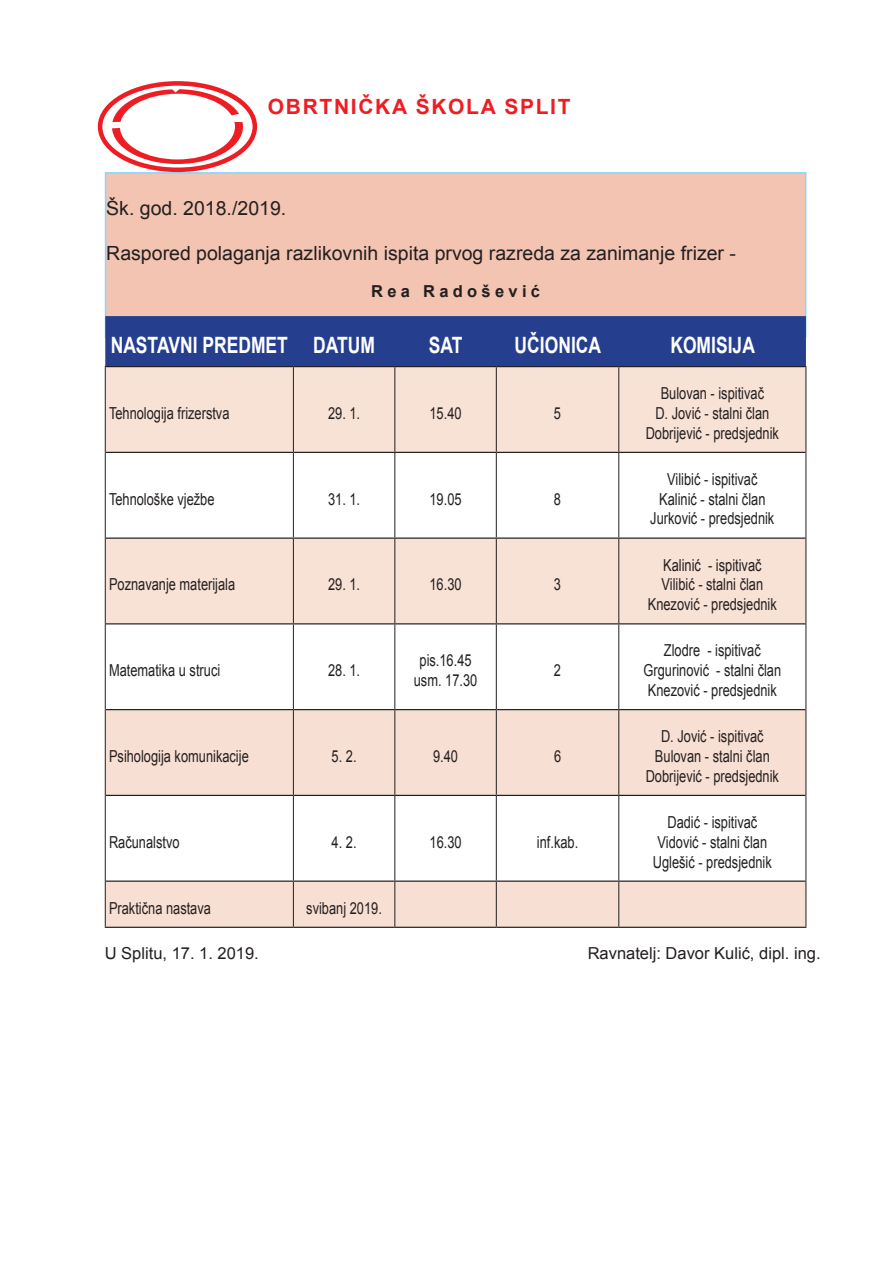
<style>
.page{position:relative;width:893px;height:1263px;background:#fff}
.page>*{position:absolute;margin:0;border:0;box-sizing:border-box;transform-origin:0 0}
.t1{font:700 22.5px "Arial";color:#fff;scale:.78 1}
.t2{font:700 21px "Arial";letter-spacing:.08em;color:#ee1d23}
.t3{font:19.5px "Arial";color:#231f20}
.t4{font:16.5px/19.8px "Arial";color:#231f20;text-align:center;scale:.78 1}
.t5{font:16.5px "Arial";color:#231f20}
.t6{font:700 16.5px "Arial";letter-spacing:.26em;color:#231f20}
</style>
<div class="page">
<div style="left:106px;top:173px;width:700px;height:164px;background:#f2c4b1"></div>
<div style="left:105px;top:172px;width:701px;height:166px;border:2px solid #89d6f7"></div>
<div style="left:98px;top:81px;width:159px;height:91px;border:5px solid #ee1d23;border-radius:50%"></div>
<svg style="left:108px;top:87px;width:141px;height:77px"></svg>
<div style="left:105px;top:316px;width:701px;height:50px;background:#253f8e"></div>
<svg style="left:106px;top:367px;width:699px;height:256px;fill:#f8e1d5"></svg>
<svg style="left:106px;top:624px;width:699px;height:85px"></svg>
<svg style="left:106px;top:710px;width:699px;height:217px;fill:#f8dfd3"></svg>
<hr style="left:293px;top:367px;width:1px;height:85px;background:#231f20">
<hr style="left:394px;top:367px;width:1px;height:85px;background:#231f20">
<hr style="left:496px;top:367px;width:1px;height:85px;background:#231f20">
<hr style="left:618px;top:367px;width:1px;height:85px;background:#231f20">
<hr style="left:293px;top:453px;width:1px;height:84px;background:#231f20">
<hr style="left:394px;top:453px;width:1px;height:84px;background:#231f20">
<hr style="left:496px;top:453px;width:1px;height:84px;background:#231f20">
<hr style="left:618px;top:453px;width:1px;height:84px;background:#231f20">
<hr style="left:293px;top:539px;width:1px;height:84px;background:#231f20">
<hr style="left:394px;top:539px;width:1px;height:84px;background:#231f20">
<hr style="left:496px;top:539px;width:1px;height:84px;background:#231f20">
<hr style="left:618px;top:539px;width:1px;height:84px;background:#231f20">
<hr style="left:293px;top:624px;width:1px;height:85px;background:#231f20">
<hr style="left:394px;top:624px;width:1px;height:85px;background:#231f20">
<hr style="left:496px;top:624px;width:1px;height:85px;background:#231f20">
<hr style="left:618px;top:624px;width:1px;height:85px;background:#231f20">
<hr style="left:293px;top:710px;width:1px;height:85px;background:#231f20">
<hr style="left:394px;top:710px;width:1px;height:85px;background:#231f20">
<hr style="left:496px;top:710px;width:1px;height:85px;background:#231f20">
<hr style="left:618px;top:710px;width:1px;height:85px;background:#231f20">
<hr style="left:293px;top:796px;width:1px;height:84px;background:#231f20">
<hr style="left:394px;top:796px;width:1px;height:84px;background:#231f20">
<hr style="left:496px;top:796px;width:1px;height:84px;background:#231f20">
<hr style="left:618px;top:796px;width:1px;height:84px;background:#231f20">
<hr style="left:293px;top:882px;width:1px;height:45px;background:#231f20">
<hr style="left:394px;top:882px;width:1px;height:45px;background:#231f20">
<hr style="left:496px;top:882px;width:1px;height:45px;background:#231f20">
<hr style="left:618px;top:882px;width:1px;height:45px;background:#231f20">
<hr style="left:105px;top:366px;width:188px;height:1px;background:#231f20">
<hr style="left:293px;top:366px;width:102px;height:1px;background:#231f20">
<hr style="left:395px;top:366px;width:101px;height:1px;background:#231f20">
<hr style="left:496px;top:366px;width:123px;height:1px;background:#231f20">
<hr style="left:619px;top:366px;width:187px;height:1px;background:#231f20">
<hr style="left:106px;top:452px;width:187px;height:1px;background:#231f20">
<hr style="left:293px;top:452px;width:102px;height:1px;background:#231f20">
<hr style="left:395px;top:452px;width:101px;height:1px;background:#231f20">
<hr style="left:496px;top:452px;width:123px;height:1px;background:#231f20">
<hr style="left:619px;top:452px;width:186px;height:1px;background:#231f20">
<hr style="left:106px;top:537px;width:187px;height:2px;background:#231f20">
<hr style="left:293px;top:537px;width:102px;height:2px;background:#231f20">
<hr style="left:395px;top:537px;width:101px;height:2px;background:#231f20">
<hr style="left:496px;top:537px;width:123px;height:2px;background:#231f20">
<hr style="left:619px;top:537px;width:186px;height:2px;background:#231f20">
<hr style="left:106px;top:623px;width:187px;height:1px;background:#231f20">
<hr style="left:293px;top:623px;width:102px;height:1px;background:#231f20">
<hr style="left:395px;top:623px;width:101px;height:1px;background:#231f20">
<hr style="left:496px;top:623px;width:123px;height:1px;background:#231f20">
<hr style="left:619px;top:623px;width:186px;height:1px;background:#231f20">
<hr style="left:106px;top:709px;width:187px;height:1px;background:#231f20">
<hr style="left:293px;top:709px;width:102px;height:1px;background:#231f20">
<hr style="left:395px;top:709px;width:101px;height:1px;background:#231f20">
<hr style="left:496px;top:709px;width:123px;height:1px;background:#231f20">
<hr style="left:619px;top:709px;width:186px;height:1px;background:#231f20">
<hr style="left:106px;top:795px;width:187px;height:1px;background:#231f20">
<hr style="left:293px;top:795px;width:102px;height:1px;background:#231f20">
<hr style="left:395px;top:795px;width:101px;height:1px;background:#231f20">
<hr style="left:496px;top:795px;width:123px;height:1px;background:#231f20">
<hr style="left:619px;top:795px;width:186px;height:1px;background:#231f20">
<hr style="left:106px;top:880px;width:187px;height:2px;background:#231f20">
<hr style="left:293px;top:880px;width:102px;height:2px;background:#231f20">
<hr style="left:395px;top:880px;width:101px;height:2px;background:#231f20">
<hr style="left:496px;top:880px;width:123px;height:2px;background:#231f20">
<hr style="left:619px;top:880px;width:186px;height:2px;background:#231f20">
<hr style="left:105px;top:927px;width:188px;height:1px;background:#231f20">
<hr style="left:293px;top:927px;width:102px;height:1px;background:#231f20">
<hr style="left:395px;top:927px;width:101px;height:1px;background:#231f20">
<hr style="left:496px;top:927px;width:123px;height:1px;background:#231f20">
<hr style="left:619px;top:927px;width:187px;height:1px;background:#231f20">
<hr style="left:105px;top:367px;width:1px;height:85px;background:#231f20">
<hr style="left:805px;top:367px;width:1px;height:85px;background:#231f20">
<hr style="left:105px;top:452px;width:1px;height:86px;background:#231f20">
<hr style="left:805px;top:452px;width:1px;height:86px;background:#231f20">
<hr style="left:105px;top:538px;width:1px;height:86px;background:#231f20">
<hr style="left:805px;top:538px;width:1px;height:86px;background:#231f20">
<hr style="left:105px;top:624px;width:1px;height:86px;background:#231f20">
<hr style="left:805px;top:624px;width:1px;height:86px;background:#231f20">
<hr style="left:105px;top:710px;width:1px;height:85px;background:#231f20">
<hr style="left:805px;top:710px;width:1px;height:85px;background:#231f20">
<hr style="left:105px;top:795px;width:1px;height:86px;background:#231f20">
<hr style="left:805px;top:795px;width:1px;height:86px;background:#231f20">
<hr style="left:105px;top:881px;width:1px;height:46px;background:#231f20">
<hr style="left:805px;top:881px;width:1px;height:46px;background:#231f20">
<p class="t2" style="left:268px;top:93px;width:304px">OBRTNIČKA ŠKOLA SPLIT</p>
<p class="t3" style="left:106px;top:195px;width:181px">Šk. god. 2018./2019.</p>
<p class="t3" style="left:106px;top:240px;width:631px">Raspored polaganja razlikovnih ispita prvog razreda za zanimanje frizer -</p>
<p class="t6" style="left:371px;top:280px;width:170px">Rea Radošević</p>
<h1 class="t1" style="left:111px;top:330px;width:340px">NASTAVNI PREDMET DATUM</h1>
<h1 class="t1" style="left:429px;top:330px;width:45px">SAT</h1>
<h1 class="t1" style="left:515px;top:330px;width:112px">UČIONICA</h1>
<h1 class="t1" style="left:670px;top:330px;width:110px">KOMISIJA</h1>
<p class="t4" style="left:109px;top:403px;width:156px">Tehnologija frizerstva</p>
<p class="t4" style="left:328px;top:403px;width:43px">29. 1.</p>
<p class="t4" style="left:429px;top:403px;width:43px">15.40</p>
<p class="t4" style="left:554px;top:403px;width:11px">5</p>
<p class="t4" style="left:109px;top:489px;width:137px">Tehnološke vježbe</p>
<p class="t4" style="left:328px;top:489px;width:43px">31. 1.</p>
<p class="t4" style="left:429px;top:489px;width:43px">19.05</p>
<p class="t4" style="left:554px;top:489px;width:11px">8</p>
<p class="t4" style="left:109px;top:575px;width:163px">Poznavanje materijala</p>
<p class="t4" style="left:328px;top:575px;width:43px">29. 1.</p>
<p class="t4" style="left:429px;top:575px;width:43px">16.30</p>
<p class="t4" style="left:554px;top:575px;width:11px">3</p>
<p class="t4" style="left:109px;top:661px;width:144px">Matematika u struci</p>
<p class="t4" style="left:328px;top:661px;width:43px">28. 1.</p>
<p class="t4" style="left:414px;top:651px;width:83px">pis.16.45 usm. 17.30</p>
<p class="t4" style="left:554px;top:661px;width:11px">2</p>
<p class="t4" style="left:109px;top:746px;width:181px">Psihologija komunikacije</p>
<p class="t4" style="left:332px;top:746px;width:34px">5. 2.</p>
<p class="t4" style="left:433px;top:746px;width:34px">9.40</p>
<p class="t4" style="left:554px;top:746px;width:11px">6</p>
<p class="t4" style="left:109px;top:832px;width:92px">Računalstvo</p>
<p class="t4" style="left:332px;top:832px;width:34px">4. 2.</p>
<p class="t4" style="left:429px;top:832px;width:43px">16.30</p>
<p class="t4" style="left:537px;top:832px;width:55px">inf.kab.</p>
<p class="t4" style="left:646px;top:384px;width:172px">Bulovan - ispitivač<br>D. Jović - stalni član<br>Dobrijević - predsjednik</p>
<p class="t4" style="left:650px;top:469px;width:161px">Vilibić - ispitivač<br>Kalinić - stalni član<br>Jurković - predsjednik</p>
<p class="t4" style="left:648px;top:555px;width:167px">Kalinić - ispitivač<br>Vilibić - stalni član<br>Knezović - predsjednik</p>
<p class="t4" style="left:644px;top:641px;width:178px">Zlodre - ispitivač<br>Grgurinović - stalni član<br>Knezović - predsjednik</p>
<p class="t4" style="left:646px;top:727px;width:172px">D. Jović - ispitivač<br>Bulovan - stalni član<br>Dobrijević - predsjednik</p>
<p class="t4" style="left:653px;top:812px;width:154px">Dadić - ispitivač<br>Vidović - stalni član<br>Uglešić - predsjednik</p>
<p class="t4" style="left:109px;top:898px;width:132px">Praktična nastava</p>
<p class="t4" style="left:306px;top:898px;width:98px">svibanj 2019.</p>
<p class="t5" style="left:105px;top:942px;width:156px">U Splitu, 17. 1. 2019.</p>
<p class="t5" style="left:588px;top:942px;width:234px">Ravnatelj: Davor Kulić, dipl. ing.</p>
</div>
